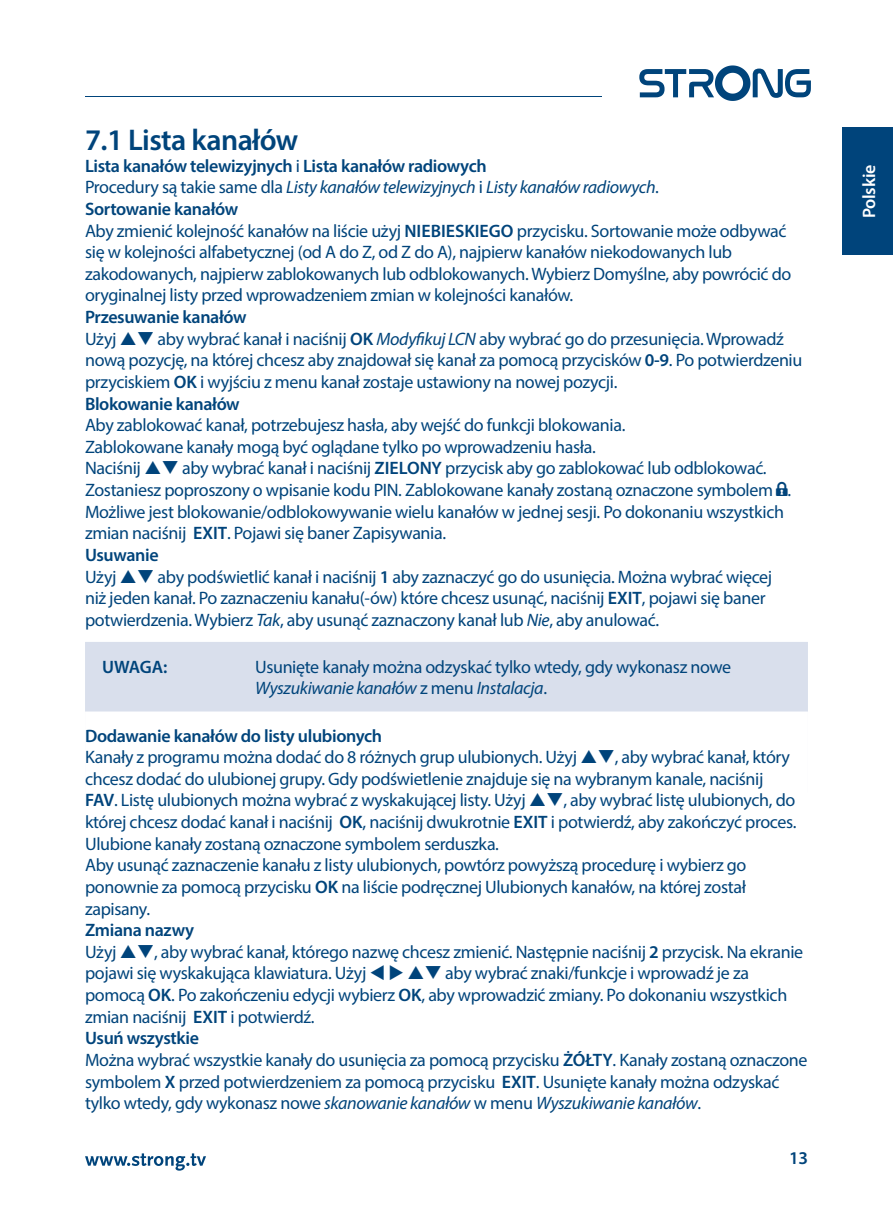
<style>
.page{position:relative;width:893px;height:1217px;background:#fff}
.page>*{position:absolute;margin:0;border:0;box-sizing:border-box;transform-origin:0 0}
.t1{font:600 30px "Myriad Pro";letter-spacing:-.02em;color:#00447b}
.t2{font:18px/21.6px "Myriad Pro";letter-spacing:-.02em;color:#00447b}
.t3{font:600 18px "Myriad Pro";letter-spacing:-.02em;color:#00447b}
.t4{font:600 18px "Myriad Pro";letter-spacing:-.02em;color:#fff}
.s1{font-weight:600}
.s2{font-style:italic}
</style>
<div class="page">
<div style="left:842px;top:128px;width:51px;height:127px;background:#00447b"></div>
<div style="left:85px;top:641px;width:723px;height:150px;background:#d9dfec"></div>
<div style="left:85px;top:711px;width:723px;height:105px;background:#fff"></div>
<svg style="left:85px;top:1153px;width:121px;height:17px"></svg>
<hr style="left:85px;top:96px;width:517px;height:1px;background:#00447b">
<svg style="left:639px;top:65px;width:172px;height:36px"></svg>
<h1 class="t1" style="left:85px;top:121px;width:215px">7.1 Lista kanałów</h1>
<p class="t2" style="left:85px;top:155px;width:708px"><span class="s1">Lista kanałów telewizyjnych</span> i <span class="s1">Lista kanałów radiowych<br></span>Procedury są takie same dla <span class="s2">Listy kanałów telewizyjnych</span> i <span class="s2">Listy kanałów radiowych</span>.<br><span class="s1">Sortowanie kanałów<br></span>Aby zmienić kolejność kanałów na liście użyj <span class="s1">NIEBIESKIEGO</span> przycisku. Sortowanie może odbywać się w kolejności alfabetycznej (od A do Z, od Z do A), najpierw kanałów niekodowanych lub zakodowanych, najpierw zablokowanych lub odblokowanych. Wybierz Domyślne, aby powrócić do oryginalnej listy przed wprowadzeniem zmian w kolejności kanałów.</p>
<p class="t2" style="left:85px;top:306px;width:719px"><span class="s1">Przesuwanie kanałów<br></span>Użyj ❑ aby wybrać kanał i naciśnij <span class="s1">OK</span> <span class="s2">Modyfikuj LCN</span> aby wybrać go do przesunięcia. Wprowadź nową pozycję, na której chcesz aby znajdował się kanał za pomocą przycisków <span class="s1">0-9</span>. Po potwierdzeniu przyciskiem <span class="s1">OK</span> i wyjściu z menu kanał zostaje ustawiony na nowej pozycji.<br><span class="s1">Blokowanie kanałów</span></p>
<p class="t2" style="left:85px;top:414px;width:708px">Aby zablokować kanał, potrzebujesz hasła, aby wejść do funkcji blokowania.<br>Zablokowane kanały mogą być oglądane tylko po wprowadzeniu hasła.<br>Naciśnij ❑ aby wybrać kanał i naciśnij <span class="s1">ZIELONY</span> przycisk aby go zablokować lub odblokować.<br>Zostaniesz poproszony o wpisanie kodu PIN. Zablokowane kanały zostaną oznaczone symbolem .<br>Możliwe jest blokowanie/odblokowywanie wielu kanałów w jednej sesji. Po dokonaniu wszystkich zmian naciśnij <span class="s1">EXIT</span>. Pojawi się baner Zapisywania.<br><span class="s1">Usuwanie<br></span>Użyj ❑ aby podświetlić kanał i naciśnij <span class="s1">1</span> aby zaznaczyć go do usunięcia. Można wybrać więcej niż jeden kanał. Po zaznaczeniu kanału(-ów) które chcesz usunąć, naciśnij <span class="s1">EXIT</span>, pojawi się baner potwierdzenia. Wybierz <span class="s2">Tak</span>, aby usunąć zaznaczony kanał lub <span class="s2">Nie</span>, aby anulować.</p>
<p class="t3" style="left:102px;top:655px;width:67px">UWAGA:</p>
<p class="t2" style="left:255px;top:655px;width:478px">Usunięte kanały można odzyskać tylko wtedy, gdy wykonasz nowe<br><span class="s2">Wyszukiwanie kanałów</span> z menu <span class="s2">Instalacja</span>.</p>
<p class="t2" style="left:85px;top:724px;width:713px"><span class="s1">Dodawanie kanałów do listy ulubionych<br></span>Kanały z programu można dodać do 8 różnych grup ulubionych. Użyj ❑, aby wybrać kanał, który chcesz dodać do ulubionej grupy. Gdy podświetlenie znajduje się na wybranym kanale, naciśnij <span class="s1">FAV</span>. Listę ulubionych można wybrać z wyskakującej listy. Użyj ❑, aby wybrać listę ulubionych, do której chcesz dodać kanał i naciśnij <span class="s1">OK</span>, naciśnij dwukrotnie <span class="s1">EXIT</span> i potwierdź, aby zakończyć proces.<br>Ulubione kanały zostaną oznaczone symbolem serduszka.<br>Aby usunąć zaznaczenie kanału z listy ulubionych, powtórz powyższą procedurę i wybierz go ponownie za pomocą przycisku <span class="s1">OK</span> na liście podręcznej Ulubionych kanałów, na której został zapisany.</p>
<p class="t2" style="left:85px;top:918px;width:724px"><span class="s1">Zmiana nazwy<br></span>Użyj ❑, aby wybrać kanał, którego nazwę chcesz zmienić. Następnie naciśnij <span class="s1">2</span> przycisk. Na ekranie pojawi się wyskakująca klawiatura. Użyj ▼ ◆ ❑ aby wybrać znaki/funkcje i wprowadź je za pomocą <span class="s1">OK</span>. Po zakończeniu edycji wybierz <span class="s1">OK</span>, aby wprowadzić zmiany. Po dokonaniu wszystkich zmian naciśnij <span class="s1">EXIT</span> i potwierdź.<br><span class="s1">Usuń wszystkie<br></span>Można wybrać wszystkie kanały do usunięcia za pomocą przycisku <span class="s1">ŻÓŁTY</span>. Kanały zostaną oznaczone symbolem <span class="s1">X</span> przed potwierdzeniem za pomocą przycisku <span class="s1">EXIT</span>. Usunięte kanały można odzyskać tylko wtedy, gdy wykonasz nowe <span class="s2">skanowanie kanałów</span> w menu <span class="s2">Wyszukiwanie kanałów</span>.</p>
<p class="t3" style="left:789px;top:1146px;width:20px">13</p>
<p class="t4" style="left:858px;top:218px;width:55px;rotate:-90deg">Polskie</p>
</div>
